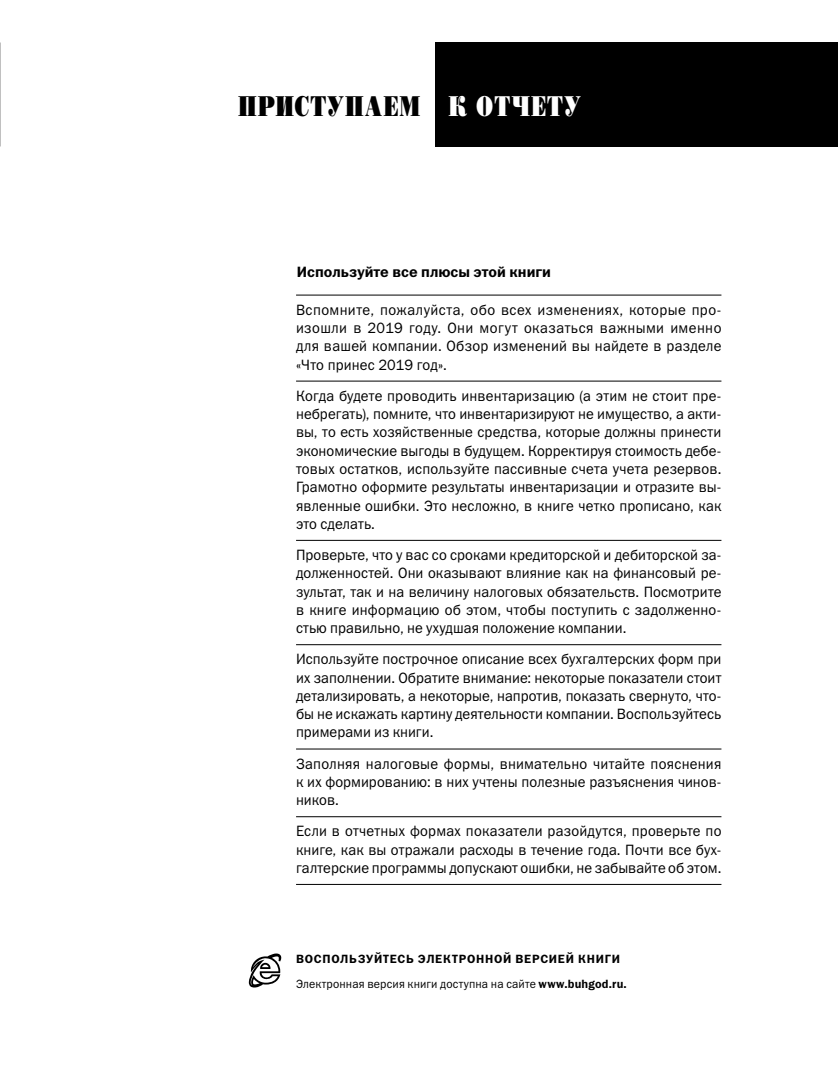
<style>
.page{position:relative;width:838px;height:1085px;background:#fff}
.page>*{position:absolute;margin:0;border:0;box-sizing:border-box;transform-origin:0 0}
.t1{font:28.5px "Bodoni Poster C";letter-spacing:.06em;color:#000;scale:.72 1}
.t2{font:15px/18.3px "Franklin Gothic Book C";letter-spacing:.005em;color:#000;text-align:justify;scale:.96 1}
.t3{font:15px "Franklin Gothic Demi C";color:#000}
.t4{font:12px "Franklin Gothic Book C";letter-spacing:.015em;color:#000;scale:.96 1}
.t5{font:12px "Franklin Gothic Demi C";letter-spacing:.065em;color:#000}
.s1{color:#fff}
.s2{font-family:"Franklin Gothic Demi C"}
</style>
<div class="page">
<div style="left:435px;top:43px;width:403px;height:104px;background:#000"></div>
<hr style="left:296px;top:295px;width:425px;height:1px;background:#000">
<hr style="left:296px;top:380px;width:425px;height:1px;background:#000">
<hr style="left:296px;top:540px;width:425px;height:1px;background:#000">
<hr style="left:296px;top:644px;width:425px;height:1px;background:#000">
<hr style="left:296px;top:748px;width:425px;height:1px;background:#000">
<hr style="left:296px;top:816px;width:425px;height:1px;background:#000">
<hr style="left:296px;top:883px;width:425px;height:1px;background:#000">
<svg style="left:249px;top:953px;width:32px;height:34px"></svg>
<h1 class="t1" style="left:238px;top:88px;width:477px">приступаем <span class="s1">к отчету</span></h1>
<p class="t3" style="left:297px;top:263px;width:256px">Используйте все плюсы этой книги</p>
<p class="t2" style="left:296px;top:300px;width:444px">Вспомните, пожалуйста, обо всех изменениях, которые про&shy;изошли в 2019 году. Они могут оказаться важными именно для вашей компании. Обзор изменений вы найдете в разделе «Что принес 2019 год».</p>
<p class="t2" style="left:296px;top:386px;width:444px">Когда будете проводить инвентаризацию (а этим не стоит пре&shy;небрегать), помните, что инвентаризируют не имущество, а акти&shy;вы, то есть хозяйственные средства, которые должны принести экономические выгоды в будущем. Корректируя стоимость дебе&shy;товых остатков, используйте пассивные счета учета резервов.<br>Грамотно оформите результаты инвентаризации и отразите вы&shy;явленные ошибки. Это несложно, в книге четко прописано, как это сделать.</p>
<p class="t2" style="left:296px;top:545px;width:444px">Проверьте, что у вас со сроками кредиторской и дебиторской за&shy;долженностей. Они оказывают влияние как на финансовый ре&shy;зультат, так и на величину налоговых обязательств. Посмотрите в книге информацию об этом, чтобы поступить с задолженно&shy;стью правильно, не ухудшая положение компании.</p>
<p class="t2" style="left:296px;top:649px;width:444px">Используйте построчное описание всех бухгалтерских форм при их заполнении. Обратите внимание: некоторые показатели стоит детализировать, а некоторые, напротив, показать свернуто, что&shy;бы не искажать картину деятельности компании. Воспользуйтесь примерами из книги.</p>
<p class="t2" style="left:296px;top:754px;width:444px">Заполняя налоговые формы, внимательно читайте пояснения к их формированию: в них учтены полезные разъяснения чинов&shy;ников.</p>
<p class="t2" style="left:296px;top:821px;width:444px">Если в отчетных формах показатели разойдутся, проверьте по книге, как вы отражали расходы в течение года. Почти все бух&shy;галтерские программы допускают ошибки, не забывайте об этом.</p>
<p class="t5" style="left:296px;top:952px;width:325px">воспользуйтесь ЭЛЕКТРОННОЙ ВЕРСией кн иги</p>
<p class="t4" style="left:296px;top:977px;width:346px">Электронная версия книги доступна на сайте <span class="s2">www.buhgod.ru.</span></p>
</div>
